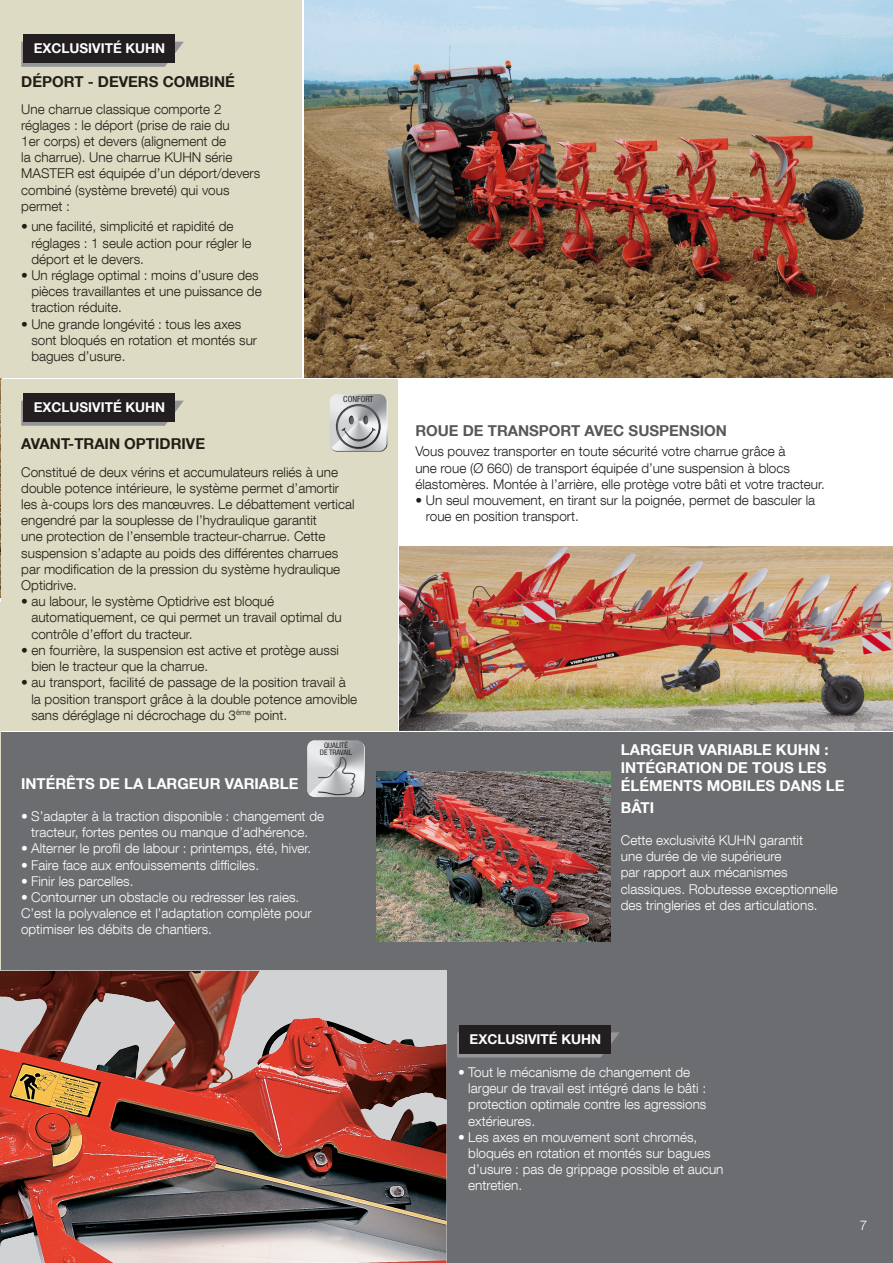
<style>
.page{position:relative;width:893px;height:1263px;background:#fff}
.page>*{position:absolute;margin:0;border:0;box-sizing:border-box;transform-origin:0 0}
.t1{font:700 15px/18px "Helvetica Neue LT Com";color:#fff}
.t2{font:700 15px "Helvetica Neue LT Com";color:#211e17}
.t3{font:700 15px "Helvetica Neue LT Com";color:#57585a}
.t4{font:300 13.5px/16.2px "Helvetica Neue LT Com";color:#211e17}
.t5{font:300 13.5px/16.2px "Helvetica Neue LT Com";color:#fff}
.t6{font:300 13.5px/16.2px "Helvetica Neue LT Com";color:#231f20}
.t7{font:700 13.5px "Helvetica Neue LT Com";color:#fff}
.t8{font:condensed 8.4px "Helvetica Neue LT Com";color:#231f20}
.t9{font:condensed 7.5px/7.5px "Helvetica Neue LT Com";color:#231f20;text-align:center}
</style>
<div class="page">
<div style="left:0;top:732px;width:893px;height:531px;background:#6c6d70"></div>
<img style="left:0;top:377px;width:1px;height:221px">
<hr style="left:0;top:602px;width:1px;height:552px;background:#dddbc3">
<img style="left:305px;top:0;width:588px;height:377px">
<div style="left:0;top:0;width:302px;height:377px;background:#dddbc3"></div>
<div style="left:1px;top:379px;width:396px;height:352px;background:#dddbc3"></div>
<img style="left:376px;top:771px;width:234px;height:170px">
<img style="left:0;top:971px;width:446px;height:292px">
<img style="left:400px;top:546px;width:493px;height:185px">
<svg style="left:21px;top:42px;width:163px;height:25px"></svg>
<div style="left:24px;top:34px;width:151px;height:29px;background:#231f20"></div>
<svg style="left:21px;top:401px;width:163px;height:25px"></svg>
<div style="left:24px;top:393px;width:151px;height:29px;background:#231f20"></div>
<svg style="left:457px;top:1032px;width:163px;height:25px"></svg>
<div style="left:460px;top:1025px;width:151px;height:28px;background:#231f20"></div>
<img style="left:330px;top:394px;width:52px;height:52px">
<svg style="left:331px;top:395px;width:56px;height:57px"></svg>
<svg style="left:336px;top:404px;width:45px;height:45px"></svg>
<img style="left:307px;top:740px;width:52px;height:53px">
<svg style="left:308px;top:741px;width:57px;height:57px"></svg>
<svg style="left:318px;top:757px;width:37px;height:38px"></svg>
<p class="t7" style="left:34px;top:40px;width:133px">EXCLUSIVITÉ KUHN</p>
<p class="t2" style="left:21px;top:72px;width:215px">DÉPORT - DEVERS COMBINÉ</p>
<p class="t4" style="left:21px;top:100px;width:241px">Une charrue classique comporte 2 réglages : le déport (prise de raie du<br>1er corps) et devers (alignement de<br>la charrue). Une charrue KUHN série<br>MASTER est équipée d’un déport/devers combiné (système breveté) qui vous permet :</p>
<p class="t4" style="left:31px;top:218px;width:222px;text-indent:-10px">• une facilité, simplicité et rapidité de réglages : 1 seule action pour régler le déport et le devers.</p>
<p class="t4" style="left:31px;top:267px;width:232px;text-indent:-10px">• Un réglage optimal : moins d’usure des pièces travaillantes et une puissance de traction réduite.</p>
<p class="t4" style="left:31px;top:315px;width:227px;text-indent:-10px">• Une grande longévité : tous les axes sont bloqués en rotation et montés sur bagues d’usure.</p>
<p class="t7" style="left:34px;top:399px;width:133px">EXCLUSIVITÉ KUHN</p>
<p class="t8" style="left:343px;top:394px;width:32px">CONFORT</p>
<p class="t2" style="left:21px;top:434px;width:185px">AVANT-TRAIN OPTIDRIVE</p>
<p class="t4" style="left:21px;top:463px;width:335px">Constitué de deux vérins et accumulateurs reliés à une double potence intérieure, le système permet d’amortir les à-coups lors des manœuvres. Le débattement vertical engendré par la souplesse de l’hydraulique garantit<br>une protection de l’ensemble tracteur-charrue. Cette suspension s’adapte au poids des différentes charrues par modification de la pression du système hydraulique Optidrive.</p>
<p class="t4" style="left:31px;top:593px;width:312px;text-indent:-10px">• au labour, le système Optidrive est bloqué automatiquement, ce qui permet un travail optimal du contrôle d’effort du tracteur.</p>
<p class="t4" style="left:31px;top:642px;width:309px;text-indent:-10px">• en fourrière, la suspension est active et protège aussi bien le tracteur que la charrue.</p>
<p class="t4" style="left:31px;top:674px;width:327px;text-indent:-10px">• au transport, facilité de passage de la position travail à la position transport grâce à la double potence amovible sans déréglage ni décrochage du 3<sup>ème</sup> point.</p>
<p class="t9" style="left:320px;top:741px;width:34px">QUALITÉ<br>DE TRAVAIL</p>
<p class="t1" style="left:21px;top:774px;width:279px">INTÉRÊTS DE LA LARGEUR VARIABLE</p>
<p class="t5" style="left:21px;top:808px;width:305px;text-align:center">• S’adapter à la traction disponible : changement de tracteur, fortes pentes ou manque d’adhérence.</p>
<p class="t5" style="left:21px;top:840px;width:292px">• Alterner le profil de labour : printemps, été, hiver.</p>
<p class="t5" style="left:21px;top:856px;width:240px">• Faire face aux enfouissements difficiles.</p>
<p class="t5" style="left:21px;top:873px;width:114px">• Finir les parcelles.</p>
<p class="t5" style="left:21px;top:889px;width:280px">• Contourner un obstacle ou redresser les raies.</p>
<p class="t5" style="left:21px;top:905px;width:292px">C’est la polyvalence et l’adaptation complète pour optimiser les débits de chantiers.</p>
<p class="t3" style="left:415px;top:421px;width:313px">ROUE DE TRANSPORT AVEC SUSPENSION</p>
<p class="t6" style="left:415px;top:443px;width:411px">Vous pouvez transporter en toute sécurité votre charrue grâce à<br>une roue (Ø 660) de transport équipée d’une suspension à blocs élastomères. Montée à l’arrière, elle protège votre bâti et votre tracteur.</p>
<p class="t6" style="left:426px;top:492px;width:391px;text-indent:-11px">• Un seul mouvement, en tirant sur la poignée, permet de basculer la roue en position transport.</p>
<p class="t1" style="left:621px;top:740px;width:209px">LARGEUR VARIABLE KUHN :</p>
<p class="t1" style="left:621px;top:758px;width:225px">INTÉGRATION DE TOUS LES<br>ÉLÉMENTS MOBILES DANS LE</p>
<p class="t1" style="left:621px;top:798px;width:35px">BÂTI</p>
<p class="t5" style="left:621px;top:832px;width:219px">Cette exclusivité KUHN garantit<br>une durée de vie supérieure<br>par rapport aux mécanismes classiques. Robutesse exceptionnelle des tringleries et des articulations.</p>
<p class="t7" style="left:470px;top:1030px;width:133px">EXCLUSIVITÉ KUHN</p>
<p class="t5" style="left:468px;top:1064px;width:240px;text-indent:-10px">• Tout le mécanisme de changement de largeur de travail est intégré dans le bâti : protection optimale contre les agressions extérieures.</p>
<p class="t5" style="left:468px;top:1129px;width:257px;text-indent:-10px">• Les axes en mouvement sont chromés, bloqués en rotation et montés sur bagues d’usure : pas de grippage possible et aucun entretien.</p>
<p class="t5" style="left:860px;top:1217px;width:9px">7</p>
</div>
